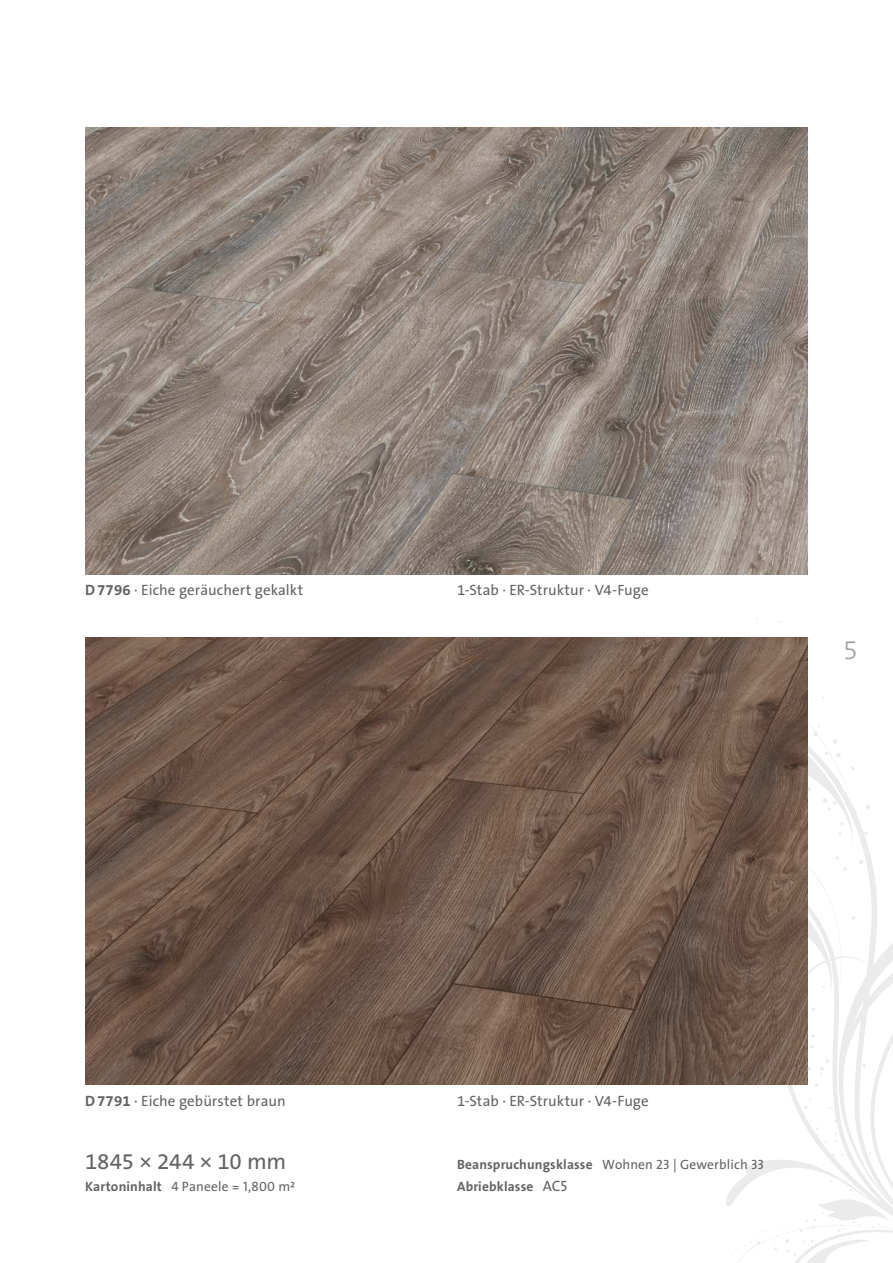
<style>
.page{position:relative;width:893px;height:1263px;background:#fff}
.page>*{position:absolute;margin:0;border:0;box-sizing:border-box;transform-origin:0 0}
.t1{font:300 27px "The Sans B3";color:#9b9d9f}
.t2{font:22.5px "The Sans B5 Plain";letter-spacing:-.01em;color:#626364}
.t3{font:15px "The Sans B5 Plain";color:#626364}
.t4{font:700 13.5px/21.3px "The Sans B7";letter-spacing:.01em;color:#626364}
.s1{font-family:"The Sans B7";font-weight:700}
.s2{font-family:"The Sans Caps";font-weight:400}
.s3{font-family:"The Sans";font-weight:400}
.s4{font-family:"The Sans Expert";font-weight:400}
.s5{font-family:"The Sans Caps";font-weight:400;font-size:15px}
</style>
<div class="page">
<svg style="left:604px;top:617px;width:289px;height:646px"></svg>
<img style="left:85px;top:638px;width:723px;height:446px">
<img style="left:85px;top:128px;width:723px;height:446px">
<p class="t3" style="left:85px;top:582px;width:220px"><span class="s1">D 7796</span> · Eiche geräuchert gekalkt</p>
<p class="t3" style="left:457px;top:582px;width:193px">1-Stab · ER-Struktur · V4-Fuge</p>
<h1 class="t1" style="left:843px;top:636px;width:16px">5</h1>
<p class="t3" style="left:85px;top:1093px;width:202px"><span class="s1">D 7791</span> · Eiche gebürstet braun</p>
<p class="t3" style="left:457px;top:1093px;width:193px">1-Stab · ER-Struktur · V4-Fuge</p>
<h2 class="t2" style="left:85px;top:1150px;width:203px">1845 × 244 × 10 mm</h2>
<p class="t4" style="left:85px;top:1176px;width:211px">Kartoninhalt <span class="s2">4</span> <span class="s3">Paneele =</span> <span class="s2">1,800</span> <span class="s3">m</span><span class="s4">C</span></p>
<p class="t4" style="left:457px;top:1155px;width:309px">Beanspruchungsklasse <span class="s3">Wohnen</span> <span class="s2">23</span> <span class="s3">| Gewerblich</span> <span class="s2">33<br></span>Abriebklasse <span class="s5">AC5</span></p>
</div>
